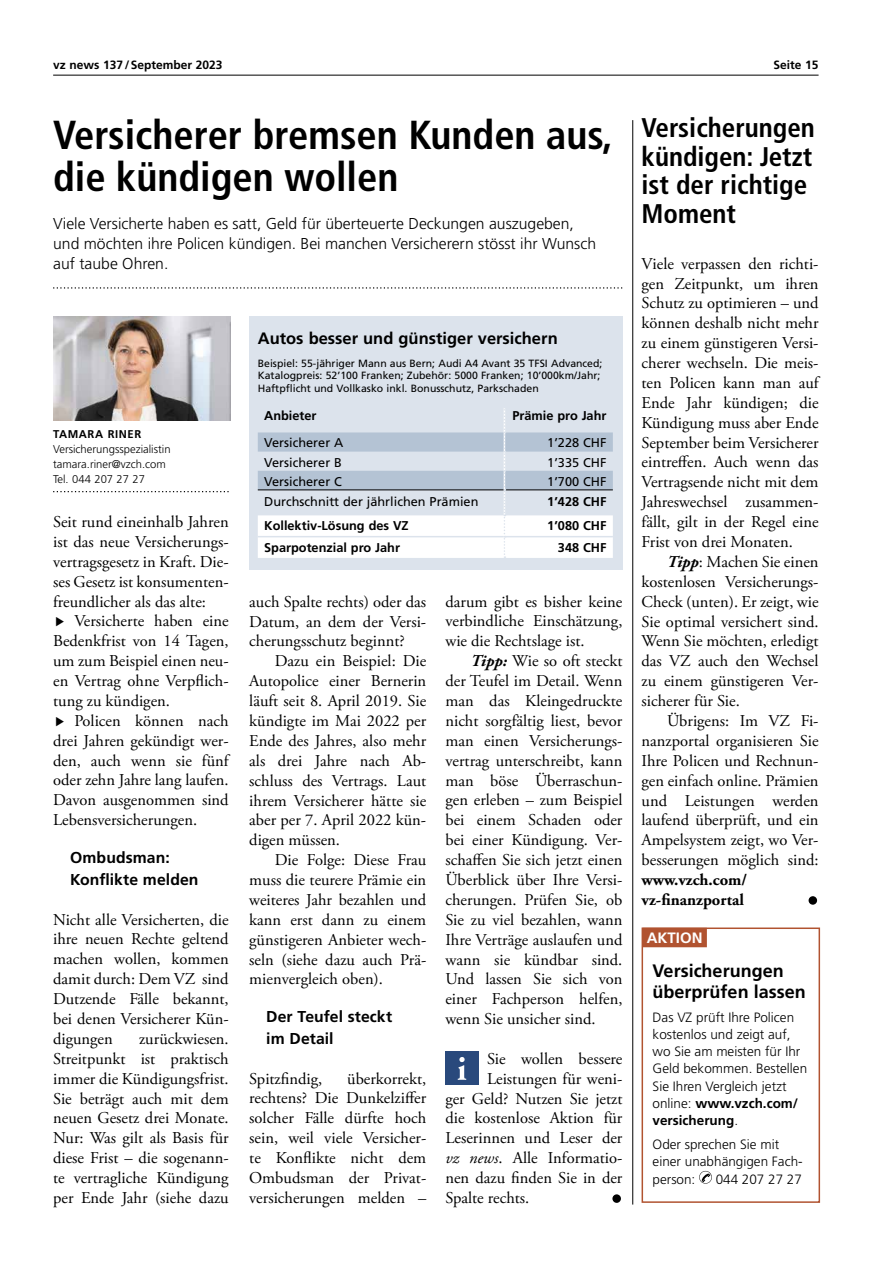
<style>
.page{position:relative;width:893px;height:1263px;background:#fff}
.page>*{position:absolute;margin:0;border:0;box-sizing:border-box;transform-origin:0 0}
.t1{font:700 condensed 40.5px/42px "Frutiger LT Std";color:#000}
.t2{font:700 condensed 27px/28.5px "Frutiger LT Std";color:#000}
.t3{font:700 18px/21px "Frutiger LT Pro";color:#000}
.t4{font:16.5px/20px "Adobe Garamond Pro";color:#000;text-align:justify}
.t5{font:700 16.5px "Frutiger LT Pro";color:#000}
.t6{font:700 16.5px/20px "Adobe Garamond Pro";color:#000}
.t7{font:300 15.75px/20px "Frutiger LT Pro";color:#000}
.t8{font:700 15.75px/22.5px "Frutiger LT Pro";letter-spacing:.005em;color:#000}
.t9{font:700 15px "Frutiger LT Pro";color:#fff}
.t10{font:300 13.5px/17.2px "Frutiger LT Pro";color:#000}
.t11{font:12.75px "Frutiger LT Pro";color:#000}
.t12{font:700 12.75px "Frutiger LT Pro";color:#000}
.t13{font:700 12px "Frutiger LT Pro";color:#000}
.t14{font:300 11.25px/15px "Frutiger LT Pro";color:#000}
.t15{font:700 11.25px "Frutiger LT Pro";letter-spacing:.05em;color:#000}
.t16{font:10.5px/12.6px "Frutiger LT Pro";color:#000}
.s1{font-weight:700;font-style:italic}
.s2{font-style:italic}
.s3{font-weight:700}
</style>
<div class="page">
<hr style="left:632px;top:120px;width:1px;height:1084px;background:#000">
<hr style="left:53px;top:75px;width:766px;height:1px;background:#000">
<svg style="left:699px;top:1171px;width:13px;height:13px"></svg>
<div style="left:642px;top:927px;width:178px;height:276px;border:2px solid #b15330"></div>
<div style="left:642px;top:928px;width:65px;height:19px;background:#b15330"></div>
<div style="left:809px;top:896px;width:8px;height:9px;background:#000;border-radius:50%"></div>
<svg style="left:53px;top:287px;width:569px;height:2px"></svg>
<svg style="left:53px;top:491px;width:176px;height:1px"></svg>
<div style="left:445px;top:1052px;width:34px;height:33px;background:#29497c"></div>
<svg style="left:458px;top:1057px;width:8px;height:23px"></svg>
<div style="left:612px;top:1194px;width:9px;height:9px;background:#000;border-radius:50%"></div>
<img style="left:53px;top:316px;width:177px;height:105px">
<div style="left:249px;top:316px;width:374px;height:253px;background:#dce3ec"></div>
<svg style="left:258px;top:408px;width:355px;height:150px"></svg>
<p class="t13" style="left:53px;top:57px;width:171px">vz news 137/September 2023</p>
<p class="t13" style="left:773px;top:57px;width:47px">Seite 15</p>
<h1 class="t1" style="left:53px;top:114px;width:561px">Versicherer bremsen Kunden aus, die kündigen wollen</h1>
<p class="t7" style="left:53px;top:214px;width:544px">Viele Versicherte haben es satt, Geld für überteuerte Deckungen auszugeben, und möchten ihre Policen kündigen. Bei manchen Versicherern stösst ihr Wunsch auf taube Ohren.</p>
<p class="t15" style="left:53px;top:427px;width:90px">TAMARA RINER</p>
<p class="t14" style="left:53px;top:441px;width:119px">Versicherungsspezialistin tamara.riner@vzch.com<br>Tel. 044 207 27 27</p>
<p class="t4" style="left:53px;top:512px;width:177px">Seit rund eineinhalb Jahren ist das neue Versicherungs&shy;vertragsgesetz in Kraft. Die&shy;ses Gesetz ist konsumenten&shy;freundlicher als das alte:</p>
<p class="t4" style="left:53px;top:612px;width:177px;text-indent:21px">Versicherte haben eine Bedenkfrist von 14 Tagen, um zum Beispiel einen neu&shy;en Vertrag ohne Verpflich&shy;tung zu kündigen.</p>
<p class="t4" style="left:53px;top:711px;width:177px;text-indent:21px">Policen können nach drei Jahren gekündigt wer&shy;den, auch wenn sie fünf oder zehn Jahre lang laufen.<br>Davon ausgenommen sind Lebensversicherungen.</p>
<p class="t8" style="left:70px;top:846px;width:130px">Ombudsman:<br>Konflikte melden</p>
<p class="t4" style="left:53px;top:910px;width:177px">Nicht alle Versicherten, die ihre neuen Rechte geltend machen wollen, kommen damit durch: Dem VZ sind Dutzende Fälle bekannt, bei denen Versicherer Kün&shy;digungen</p>
<p class="t4" style="left:53px;top:1029px;width:177px;text-indent:86px">zurückwiesen.<br>Streitpunkt ist praktisch immer die Kündigungsfrist.<br>Sie beträgt auch mit dem neuen Gesetz drei Monate.<br>Nur: Was gilt als Basis für diese Frist – die sogenann&shy;te vertragliche Kündigung per Ende Jahr (siehe dazu</p>
<p class="t5" style="left:258px;top:328px;width:302px">Autos besser und günstiger versichern</p>
<p class="t16" style="left:258px;top:357px;width:346px">Beispiel: 55-jähriger Mann aus Bern; Audi A4 Avant 35 TFSI Advanced;<br>Katalogpreis: 52’100 Franken; Zubehör: 5000 Franken; 10’000km/Jahr;<br>Haftpflicht und Vollkasko inkl. Bonusschutz, Parkschaden</p>
<p class="t12" style="left:264px;top:408px;width:54px">Anbieter</p>
<p class="t12" style="left:512px;top:408px;width:96px">Prämie pro Jahr</p>
<p class="t11" style="left:264px;top:435px;width:81px">Versicherer A</p>
<p class="t11" style="left:547px;top:435px;width:61px">1’228 CHF</p>
<p class="t11" style="left:264px;top:455px;width:79px">Versicherer B</p>
<p class="t11" style="left:547px;top:455px;width:61px">1’335 CHF</p>
<p class="t11" style="left:264px;top:474px;width:79px">Versicherer C</p>
<p class="t11" style="left:547px;top:474px;width:61px">1’700 CHF</p>
<p class="t11" style="left:264px;top:494px;width:216px">Durchschnitt der jährlichen Prämien</p>
<p class="t12" style="left:547px;top:494px;width:61px">1’428 CHF</p>
<p class="t12" style="left:264px;top:518px;width:146px">Kollektiv-Lösung des VZ</p>
<p class="t12" style="left:547px;top:518px;width:61px">1’080 CHF</p>
<p class="t12" style="left:264px;top:540px;width:137px">Sparpotenzial pro Jahr</p>
<p class="t12" style="left:558px;top:540px;width:50px">348 CHF</p>
<p class="t4" style="left:249px;top:592px;width:178px">auch Spalte rechts) oder das Datum, an dem der Versi&shy;cherungsschutz beginnt?</p>
<p class="t4" style="left:249px;top:652px;width:178px;text-indent:26px">Dazu ein Beispiel: Die Autopolice einer Bernerin läuft seit 8. April 2019. Sie kündigte im Mai 2022 per Ende des Jahres, also mehr als drei Jahre nach Ab&shy;schluss des Vertrags. Laut ihrem Versicherer hätte sie aber per 7. April 2022 kün&shy;digen müssen.</p>
<p class="t4" style="left:249px;top:850px;width:178px;text-indent:26px">Die Folge: Diese Frau muss die teurere Prämie ein weiteres Jahr bezahlen und kann erst dann zu einem günstigeren Anbieter wech&shy;seln (siehe dazu auch Prä&shy;mienvergleich oben).</p>
<p class="t8" style="left:266px;top:1005px;width:127px">Der Teufel steckt im Detail</p>
<p class="t4" style="left:249px;top:1069px;width:74px">Spitzfindig,</p>
<p class="t4" style="left:249px;top:1069px;width:178px;text-indent:98px">überkorrekt, rechtens? Die Dunkelziffer solcher Fälle dürfte hoch sein, weil viele Versicher&shy;te Konflikte nicht dem Ombudsman der Privat&shy;versicherungen melden –</p>
<p class="t4" style="left:445px;top:592px;width:179px">darum gibt es bisher keine verbindliche Einschätzung, wie die Rechtslage ist.</p>
<p class="t4" style="left:445px;top:652px;width:179px;text-indent:26px"><span class="s1">Tipp:</span> Wie so oft steckt der Teufel im Detail. Wenn man das Kleingedruckte nicht sorgfältig liest, bevor man einen Versicherungs&shy;vertrag unterschreibt, kann man böse Überraschun&shy;gen erleben – zum Beispiel bei einem Schaden oder bei einer Kündigung. Ver&shy;schaffen Sie sich jetzt einen Überblick über Ihre Versi&shy;cherungen. Prüfen Sie, ob Sie zu viel bezahlen, wann Ihre Verträge auslaufen und wann sie kündbar sind.<br>Und lassen Sie sich von einer Fachperson helfen, wenn Sie unsicher sind.</p>
<p class="t4" style="left:487px;top:1049px;width:137px">Sie wollen bessere</p>
<p class="t4" style="left:487px;top:1069px;width:137px">Leistungen für weni-</p>
<p class="t4" style="left:445px;top:1089px;width:178px">ger Geld? Nutzen Sie jetzt</p>
<p class="t4" style="left:445px;top:1109px;width:178px">die kostenlose Aktion für</p>
<p class="t4" style="left:445px;top:1129px;width:178px">Leserinnen und Leser der</p>
<p class="t4" style="left:445px;top:1148px;width:178px"><span class="s2">vz news</span>. Alle Informatio-</p>
<p class="t4" style="left:445px;top:1168px;width:178px">nen dazu finden Sie in der</p>
<p class="t4" style="left:445px;top:1188px;width:85px">Spalte rechts.</p>
<h2 class="t2" style="left:642px;top:114px;width:175px">Versicherungen kündigen: Jetzt ist der richtige<br>Moment</h2>
<p class="t4" style="left:642px;top:254px;width:179px">Viele verpassen den richti&shy;gen Zeitpunkt, um ihren Schutz zu optimieren – und können deshalb nicht mehr zu einem günstigeren Versi&shy;cherer wechseln. Die meis&shy;ten Policen kann man auf Ende Jahr kündigen; die Kündigung muss aber Ende September beim Versicherer eintreffen. Auch wenn das Vertragsende nicht mit dem Jahreswechsel zusammen&shy;fällt, gilt in der Regel eine Frist von drei Monaten.</p>
<p class="t4" style="left:642px;top:552px;width:179px;text-indent:26px"><span class="s1">Tipp</span>: Machen Sie einen kostenlosen Versicherungs-Check (unten). Er zeigt, wie Sie optimal versichert sind.<br>Wenn Sie möchten, erledigt das VZ auch den Wechsel zu einem günstigeren Ver&shy;sicherer für Sie.</p>
<p class="t4" style="left:642px;top:711px;width:178px;text-indent:26px">Übrigens: Im VZ Fi&shy;nanzportal organisieren Sie Ihre Policen und Rechnun&shy;gen einfach online. Prämien und Leistungen werden laufend überprüft, und ein Ampelsystem zeigt, wo Ver&shy;besserungen möglich sind:</p>
<p class="t6" style="left:642px;top:870px;width:107px">www.vzch.com/ vz-finanzportal</p>
<p class="t9" style="left:647px;top:929px;width:57px">AKTION</p>
<p class="t3" style="left:653px;top:960px;width:155px">Versicherungen überprüfen lassen</p>
<p class="t10" style="left:653px;top:1008px;width:156px">Das VZ prüft Ihre Policen kostenlos und zeigt auf, wo Sie am meisten für Ihr<br>Geld bekommen. Bestellen<br>Sie Ihren Vergleich jetzt online: <span class="s3">www.vzch.com/ versicherung</span>.</p>
<p class="t10" style="left:653px;top:1136px;width:150px">Oder sprechen Sie mit einer unabhängigen Fach&shy;person:</p>
<p class="t10" style="left:716px;top:1170px;width:88px">044 207 27 27</p>
</div>
